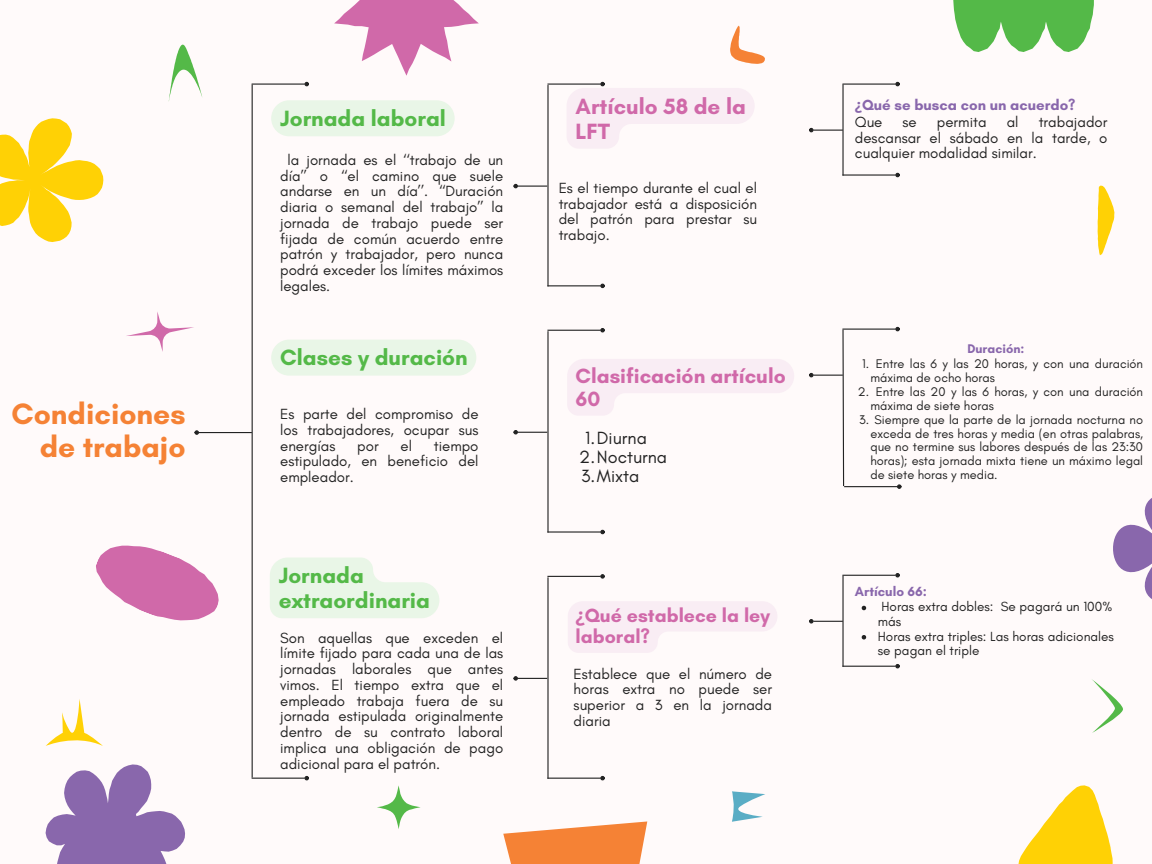
<style>
.page{position:relative;width:1152px;height:864px;background:#fffafa}
.page>*{position:absolute;margin:0;border:0;box-sizing:border-box;transform-origin:0 0}
.t1{font:700 30px/32.7px "Glacial Indifference";color:#f58235;text-align:right}
.t2{font:700 22.5px/24.8px "Glacial Indifference";color:#54b948}
.t3{font:700 22.5px/24.8px "Glacial Indifference";color:#d069a9}
.t4{font:700 21px/22.5px "Glacial Indifference";color:#d069a9}
.t5{font:700 19.5px/21.3px "Glacial Indifference";color:#d069a9}
.t6{font:18px "Glacial Indifference";color:#222}
.t7{font:15px/15.8px "Glacial Indifference";color:#222;text-align:justify}
.t8{font:700 15px "Glacial Indifference";color:#8967ac}
.t9{font:13.5px/14.7px "Glacial Indifference";color:#222}
.t10{font:700 13.5px "Glacial Indifference";color:#8967ac}
.t11{font:12.75px/13.8px "Glacial Indifference";color:#222}
.t12{font:700 12.75px "Glacial Indifference";color:#8967ac}
.s1{font-family:"Noto Sans"}
</style>
<div class="page">
<hr style="left:252px;top:85px;width:1px;height:693px;background:#222">
<hr style="left:252px;top:84px;width:53px;height:1px;background:#222">
<svg style="left:304px;top:82px;width:5px;height:4px"></svg>
<hr style="left:252px;top:778px;width:53px;height:1px;background:#222">
<svg style="left:304px;top:776px;width:5px;height:4px"></svg>
<hr style="left:199px;top:432px;width:53px;height:1px;background:#222">
<svg style="left:194px;top:430px;width:5px;height:5px"></svg>
<hr style="left:547px;top:85px;width:2px;height:201px;background:#222">
<hr style="left:547px;top:84px;width:54px;height:1px;background:#222">
<hr style="left:547px;top:285px;width:54px;height:1px;background:#222">
<svg style="left:600px;top:284px;width:5px;height:4px"></svg>
<svg style="left:513px;top:184px;width:34px;height:4px"></svg>
<hr style="left:547px;top:577px;width:2px;height:202px;background:#222">
<hr style="left:547px;top:576px;width:54px;height:1px;background:#222">
<svg style="left:600px;top:574px;width:5px;height:5px"></svg>
<hr style="left:547px;top:778px;width:54px;height:1px;background:#222">
<svg style="left:600px;top:776px;width:5px;height:4px"></svg>
<svg style="left:513px;top:676px;width:34px;height:5px"></svg>
<hr style="left:547px;top:331px;width:2px;height:202px;background:#222">
<hr style="left:547px;top:330px;width:54px;height:1px;background:#222">
<svg style="left:600px;top:328px;width:5px;height:4px"></svg>
<hr style="left:547px;top:531px;width:54px;height:2px;background:#222">
<svg style="left:600px;top:530px;width:5px;height:4px"></svg>
<svg style="left:513px;top:430px;width:34px;height:4px"></svg>
<hr style="left:842px;top:84px;width:2px;height:92px;background:#222">
<hr style="left:842px;top:84px;width:54px;height:1px;background:#222">
<svg style="left:895px;top:82px;width:5px;height:4px"></svg>
<hr style="left:842px;top:174px;width:54px;height:2px;background:#222">
<svg style="left:895px;top:173px;width:5px;height:4px"></svg>
<hr style="left:813px;top:130px;width:30px;height:1px;background:#222">
<svg style="left:809px;top:128px;width:5px;height:4px"></svg>
<svg style="left:842px;top:330px;width:3px;height:157px"></svg>
<hr style="left:842px;top:329px;width:54px;height:1px;background:#222">
<svg style="left:895px;top:327px;width:5px;height:4px"></svg>
<hr style="left:844px;top:486px;width:53px;height:1px;background:#222">
<svg style="left:897px;top:484px;width:5px;height:5px"></svg>
<hr style="left:813px;top:375px;width:30px;height:1px;background:#222">
<svg style="left:809px;top:373px;width:5px;height:4px"></svg>
<hr style="left:842px;top:576px;width:2px;height:91px;background:#222">
<hr style="left:842px;top:575px;width:54px;height:1px;background:#222">
<svg style="left:895px;top:573px;width:5px;height:5px"></svg>
<hr style="left:842px;top:666px;width:54px;height:1px;background:#222">
<svg style="left:895px;top:664px;width:5px;height:4px"></svg>
<hr style="left:813px;top:621px;width:30px;height:1px;background:#222">
<svg style="left:809px;top:619px;width:5px;height:5px"></svg>
<svg style="left:0;top:118px;width:103px;height:124px"></svg>
<svg style="left:46px;top:764px;width:139px;height:100px"></svg>
<svg style="left:953px;top:0;width:141px;height:52px"></svg>
<svg style="left:1018px;top:785px;width:95px;height:79px"></svg>
<svg style="left:96px;top:545px;width:123px;height:76px"></svg>
<svg style="left:1113px;top:498px;width:39px;height:101px"></svg>
<svg style="left:126px;top:312px;width:68px;height:40px"></svg>
<svg style="left:334px;top:0;width:145px;height:76px"></svg>
<svg style="left:503px;top:821px;width:144px;height:43px"></svg>
<svg style="left:46px;top:699px;width:57px;height:47px"></svg>
<svg style="left:1092px;top:679px;width:31px;height:54px"></svg>
<svg style="left:1098px;top:186px;width:16px;height:69px"></svg>
<svg style="left:730px;top:26px;width:35px;height:38px"></svg>
<svg style="left:169px;top:45px;width:33px;height:55px"></svg>
<svg style="left:732px;top:791px;width:33px;height:31px"></svg>
<svg style="left:377px;top:785px;width:44px;height:44px"></svg>
<div style="left:271px;top:100px;width:184px;height:36px;background:#e9f6e7"></div>
<svg style="left:567px;top:82px;width:187px;height:66px"></svg>
<svg style="left:862px;top:606px;width:4px;height:4px"></svg>
<svg style="left:862px;top:635px;width:4px;height:5px"></svg>
<svg style="left:567px;top:359px;width:227px;height:56px"></svg>
<svg style="left:568px;top:601px;width:209px;height:52px"></svg>
<div style="left:271px;top:340px;width:205px;height:36px;background:#e9f6e7"></div>
<svg style="left:270px;top:558px;width:169px;height:60px"></svg>
<p class="t1" style="left:11px;top:398px;width:176px">Condiciones de trabajo</p>
<p class="t2" style="left:280px;top:106px;width:167px">Jornada laboral</p>
<p class="t7" style="left:280px;top:152px;width:225px;text-indent:7px">la jornada es el ‘‘trabajo de un día’’ o ‘‘el camino que suele andarse en un día’’. ‘‘Duración diaria o semanal del trabajo’’ la jornada de trabajo puede ser fijada de común acuerdo entre patrón y trabajador, pero nunca podrá exceder los límites máximos legales.</p>
<p class="t2" style="left:280px;top:345px;width:189px">Clases y duración</p>
<p class="t7" style="left:280px;top:406px;width:200px">Es parte del compromiso de los trabajadores, ocupar sus energías</p>
<p class="t7" style="left:357px;top:437px;width:23px">por</p>
<p class="t7" style="left:401px;top:437px;width:13px">el</p>
<p class="t7" style="left:280px;top:437px;width:200px;text-indent:154px">tiempo estipulado, en beneficio del empleador.</p>
<p class="t2" style="left:279px;top:563px;width:153px">Jornada extraordinaria</p>
<p class="t7" style="left:280px;top:630px;width:225px">Son aquellas que exceden el límite fijado para cada una de las jornadas laborales que antes vimos. El tiempo extra que el empleado trabaja fuera de su jornada estipulada originalmente dentro de su contrato laboral implica una obligación de pago adicional para el patrón.</p>
<p class="t3" style="left:576px;top:94px;width:172px">Artículo 58 de la<br>LFT</p>
<p class="t7" style="left:559px;top:180px;width:200px">Es el tiempo durante el cual el trabajador está a disposición del patrón para prestar su trabajo.</p>
<p class="t4" style="left:576px;top:365px;width:212px">Clasificación artículo<br>60</p>
<p class="t6" style="left:585px;top:427px;width:63px">1.Diurna</p>
<p class="t6" style="left:579px;top:446px;width:89px">2.Nocturna</p>
<p class="t6" style="left:581px;top:465px;width:60px">3.Mixta</p>
<p class="t5" style="left:576px;top:605px;width:196px"><span class="s1">¿</span>Qué establece la ley laboral?</p>
<p class="t7" style="left:574px;top:666px;width:200px">Establece que el número de horas extra no puede ser superior a 3 en la jornada diaria</p>
<p class="t8" style="left:855px;top:96px;width:222px"><span class="s1">¿</span>Qué se busca con un acuerdo?</p>
<p class="t7" style="left:855px;top:114px;width:29px">Que</p>
<p class="t7" style="left:903px;top:114px;width:16px">se</p>
<p class="t7" style="left:937px;top:114px;width:51px">permita</p>
<p class="t7" style="left:1007px;top:114px;width:13px">al</p>
<p class="t7" style="left:855px;top:114px;width:254px;text-indent:184px">trabajador descansar el sábado en la tarde, o cualquier modalidad similar.</p>
<p class="t12" style="left:967px;top:341px;width:59px">Duración:</p>
<p class="t11" style="left:870px;top:357px;width:274px;text-indent:5px">Entre las 6 y las 20 horas, y con una duración máxima de ocho horas</p>
<p class="t11" style="left:870px;top:385px;width:274px;text-indent:5px">Entre las 20 y las 6 horas, y con una duración máxima de siete horas</p>
<p class="t11" style="left:870px;top:412px;width:274px;text-align:justify;text-indent:-11px">3. Siempre que la parte de la jornada nocturna no exceda de tres horas y media (en otras palabras, que no termine sus labores después de las 23:30 horas); esta jornada mixta tiene un máximo legal de siete horas y media.</p>
<p class="t11" style="left:858px;top:350px;width:13px;line-height:27.8px;text-align:center">1.<br>2.</p>
<p class="t10" style="left:855px;top:583px;width:74px">Artículo 66:</p>
<p class="t9" style="left:878px;top:599px;width:236px">Horas extra dobles: Se pagará un 100% más</p>
<p class="t9" style="left:878px;top:629px;width:238px">Horas extra triples: Las horas adicionales se pagan el triple</p>
</div>
